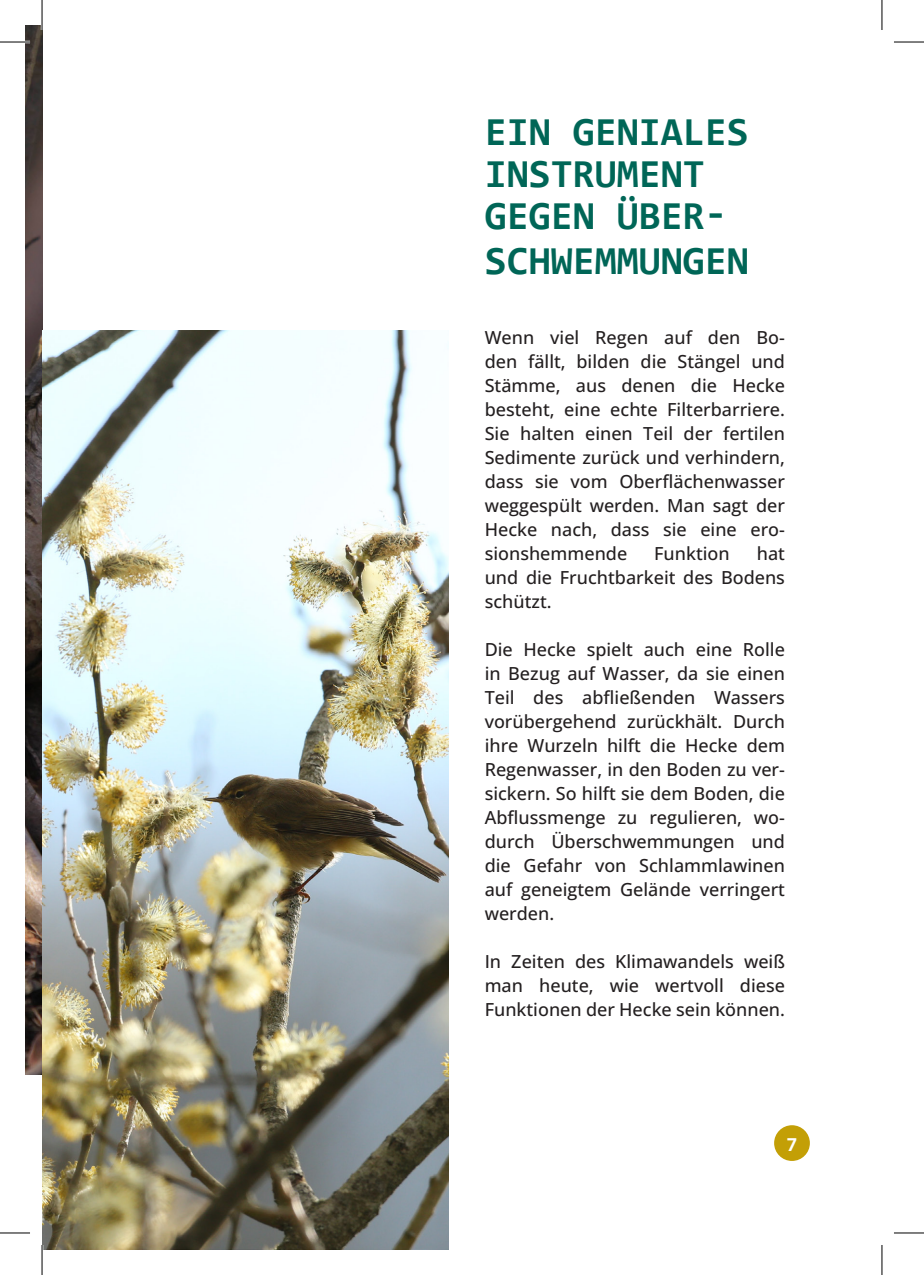
<style>
.page{position:relative;width:924px;height:1275px;background:#fff}
.page>*{position:absolute;margin:0;border:0;box-sizing:border-box;transform-origin:0 0}
.t1{font:700 40px/42.6px "Consolas";color:#006657}
.t2{font:700 20px "Consolas";color:#fff}
.t3{font:500 18px/24px "Open Sans";color:#231f20;text-align:justify}
</style>
<div class="page">
<img style="left:25px;top:25px;width:17px;height:1049px">
<img style="left:42px;top:330px;width:406px;height:920px">
<div style="left:773px;top:1125px;width:36px;height:36px;background:#c39f06;border-radius:50%"></div>
<hr style="left:0;top:41px;width:30px;height:2px;background:#fff">
<hr style="left:41px;top:0;width:2px;height:30px;background:#fff">
<hr style="left:0;top:42px;width:30px;height:1px;background:#000">
<hr style="left:893px;top:42px;width:30px;height:1px;background:#000">
<hr style="left:0;top:1232px;width:30px;height:1px;background:#000">
<hr style="left:893px;top:1232px;width:30px;height:1px;background:#000">
<hr style="left:42px;top:0;width:1px;height:30px;background:#000">
<hr style="left:42px;top:1245px;width:1px;height:30px;background:#000">
<hr style="left:881px;top:0;width:1px;height:30px;background:#000">
<hr style="left:881px;top:1245px;width:1px;height:30px;background:#000">
<p class="t1" style="left:484px;top:111px;width:266px">EIN GENIALES<br>INSTRUMENT<br>GEGEN ÜBER-<br>SCHWEMMUNGEN</p>
<p class="t3" style="left:484px;top:324px;width:302px">Wenn viel Regen auf den Bo&shy;den fällt, bilden die Stängel und Stämme, aus denen die Hecke besteht, eine echte Filterbarriere.<br>Sie halten einen Teil der fertilen Sedimente zurück und verhindern, dass sie vom Oberflächenwasser weggespült werden. Man sagt der Hecke nach, dass sie eine ero&shy;sionshemmende</p>
<p class="t3" style="left:484px;top:540px;width:302px;text-indent:272px">hat und die Fruchtbarkeit des Bodens schützt.</p>
<p class="t3" style="left:484px;top:636px;width:302px">Die Hecke spielt auch eine Rolle in Bezug auf Wasser, da sie einen Teil des abfließenden Wassers vorübergehend zurückhält. Durch ihre Wurzeln hilft die Hecke dem Regenwasser, in den Boden zu ver&shy;sickern. So hilft sie dem Boden, die Abflussmenge zu regulieren, wo&shy;durch Überschwemmungen und die Gefahr von Schlammlawinen auf geneigtem Gelände verringert werden.</p>
<p class="t3" style="left:484px;top:948px;width:302px">In Zeiten des Klimawandels weiß man heute, wie wertvoll diese Funktionen der Hecke sein können.</p>
<p class="t3" style="left:654px;top:540px;width:77px">Funktion</p>
<p class="t2" style="left:786px;top:1131px;width:12px">7</p>
</div>
